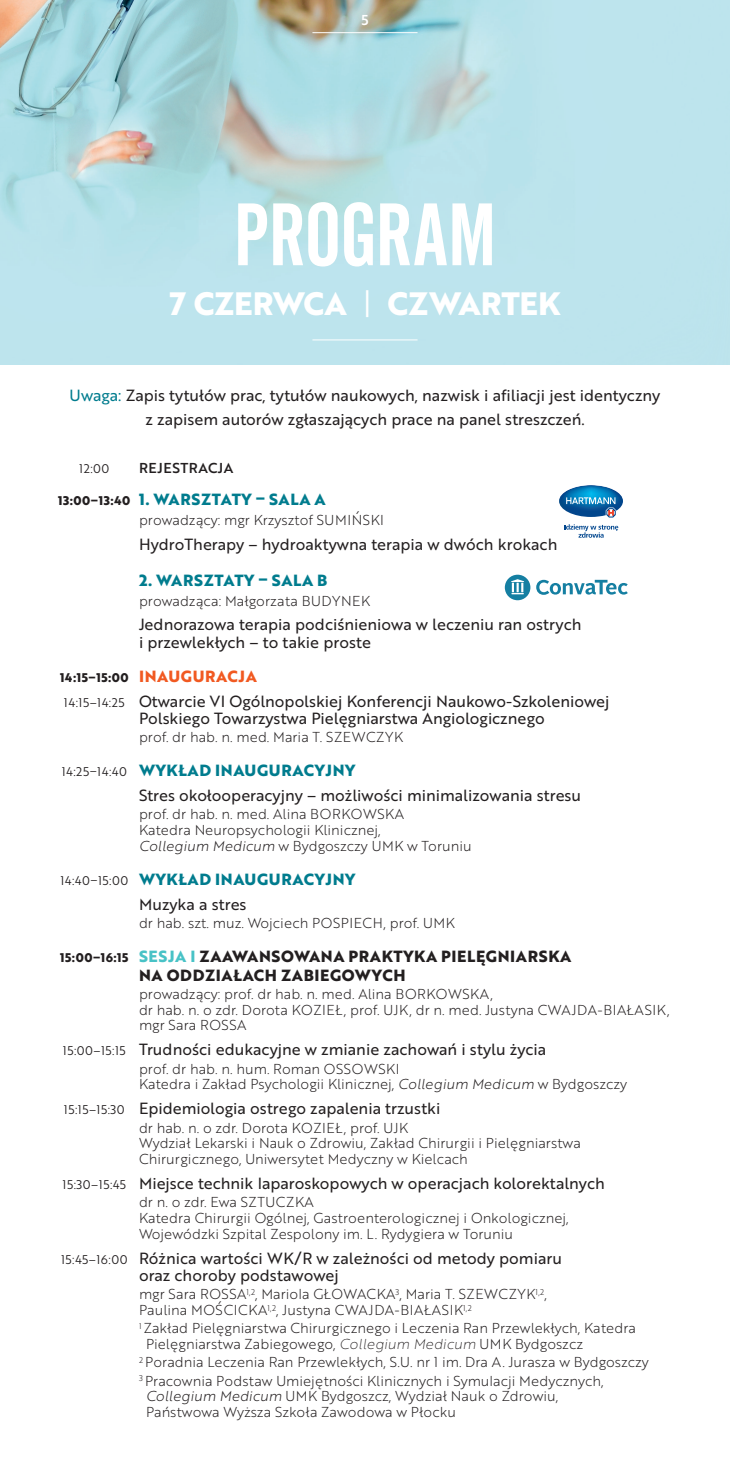
<style>
.page{position:relative;width:730px;height:1459px;background:#fff}
.page>*{position:absolute;margin:0;border:0;box-sizing:border-box;transform-origin:0 0}
.t1{font:87.5px "Alternate Gothic No 2 EU Normal";letter-spacing:-.005em;color:#fff}
.t2{font:700 31.5px "Brother 1816 Extra";letter-spacing:-.005em;color:#fff}
._4_wyklad{font:15.75px/17.5px "Brother 1816 Regular";color:#231f20}
._4_dyskusja_kawa{font:15.75px "Brother 1816 Regular";color:#231f20}
._5_sesja{font:700 15.75px "Brother 1816 Extra";letter-spacing:.04em;color:#007c8e}
._5_sesja-2{font:700 15.75px/18.9px "Brother 1816 Extra";letter-spacing:.04em;color:#231f20}
._6_wykladowca{font:14px/15.8px "Brother 1816 Light";color:#231f20}
._6_wykladowca-2{font:14px/15.8px "Brother 1816 Light";letter-spacing:.035em;color:#231f20}
._4_dyskusja_kawa-2{font:14px "Brother 1816 Medium";letter-spacing:.04em;color:#231f20}
.t3{font:14px "Brother 1816 Medium";color:#fff}
._5_sesja-3{font:700 12.25px "Brother 1816 Extra";letter-spacing:.04em;color:#231f20}
._4_dyskusja_kawa-3{font:12.25px "Brother 1816 Book";color:#231f20}
.s1{font-family:"Brother 1816 Book";font-weight:400}
.s2{color:#007c8e}
.s3{font-size:12.25px;color:#231f20}
.s4{font-size:15.75px;color:#f15921}
.s5{font-family:"Brother 1816 Book";font-size:12.25px}
.s6{font-family:"Brother 1816 Book";font-weight:400;font-size:12.25px;color:#231f20}
.s7{font-family:"Brother 1816 Light Italic"}
.s8{font-size:12.25px}
.s9{color:#48c2c6}
.s10{font-family:"Brother 1816 Thin Italic"}
</style>
<div class="page">
<img style="left:0;top:0;width:729px;height:365px">
<hr style="left:312px;top:32px;width:105px;height:1px;background:#fff">
<hr style="left:312px;top:339px;width:105px;height:1px;background:#fff">
<img style="left:559px;top:485px;width:63px;height:31px">
<svg style="left:566px;top:497px;width:49px;height:20px"></svg>
<svg style="left:564px;top:524px;width:54px;height:14px"></svg>
<svg style="left:536px;top:580px;width:91px;height:15px"></svg>
<svg style="left:504px;top:574px;width:26px;height:26px"></svg>
<p class="t3" style="left:361px;top:9px;width:9px">5</p>
<p class="t1" style="left:233px;top:186px;width:265px">PROGRAM</p>
<p class="t2" style="left:169px;top:279px;width:392px">7 CZERWCA <span class="s1">|</span> CZWARTEK</p>
<p class="_4_dyskusja_kawa" style="left:70px;top:383px;width:592px"><span class="s2">Uwaga:</span> Zapis tytułów prac, tytułów naukowych, nazwisk i afiliacji jest identyczny</p>
<p class="_4_dyskusja_kawa" style="left:145px;top:407px;width:440px">z zapisem autorów zgłaszających prace na panel streszczeń.</p>
<p class="_4_dyskusja_kawa-3" style="left:79px;top:460px;width:32px">12:00</p>
<p class="_4_dyskusja_kawa-2" style="left:139px;top:457px;width:96px">REJESTRACJA</p>
<p class="_5_sesja" style="left:58px;top:487px;width:269px"><span class="s3">13:00–13:40</span> 1. WARSZTATY – SALA A</p>
<p class="_6_wykladowca" style="left:139px;top:511px;width:246px">prowadzący: mgr Krzysztof SUMIŃSKI</p>
<p class="_4_wyklad" style="left:139px;top:534px;width:419px">HydroTherapy – hydroaktywna terapia w dwóch krokach</p>
<p class="_5_sesja" style="left:139px;top:568px;width:190px">2. WARSZTATY – SALA B</p>
<p class="_6_wykladowca" style="left:139px;top:592px;width:232px">prowadząca: Małgorzata BUDYNEK</p>
<p class="_4_wyklad" style="left:139px;top:615px;width:444px">Jednorazowa terapia podciśnieniowa w leczeniu ran ostrych i przewlekłych – to takie proste</p>
<p class="_5_sesja-3" style="left:60px;top:668px;width:198px">14:15–15:00 <span class="s4">INAUGURACJA</span></p>
<p class="_4_wyklad" style="left:139px;top:691px;width:471px;text-indent:-75px"><span class="s5">14:15–14:25</span> Otwarcie VI Ogólnopolskiej Konferencji Naukowo-Szkoleniowej<br>Polskiego Towarzystwa Pielęgniarstwa Angiologicznego</p>
<p class="_6_wykladowca" style="left:139px;top:729px;width:265px">prof. dr hab. n. med. Maria T. SZEWCZYK</p>
<p class="_5_sesja" style="left:62px;top:758px;width:295px"><span class="s6">14:25–14:40</span> WYKŁAD INAUGURACYJNY</p>
<p class="_4_wyklad" style="left:139px;top:786px;width:443px">Stres okołooperacyjny – możliwości minimalizowania stresu</p>
<p class="_6_wykladowca" style="left:139px;top:806px;width:334px">prof. dr hab. n. med. Alina BORKOWSKA<br>Katedra Neuropsychologii Klinicznej,<br><span class="s7">Collegium Medicum</span> w Bydgoszczy UMK w Toruniu</p>
<p class="_5_sesja" style="left:60px;top:867px;width:296px"><span class="s6">14:40–15:00</span> WYKŁAD INAUGURACYJNY</p>
<p class="_4_wyklad" style="left:139px;top:894px;width:109px">Muzyka a stres</p>
<p class="_6_wykladowca" style="left:139px;top:914px;width:317px">dr hab. szt. muz. Wojciech POSPIECH, prof. UMK</p>
<p class="_5_sesja-2" style="left:139px;top:946px;width:433px;text-indent:-79px"><span class="s8">15:00–16:15</span> <span class="s9">SESJA I</span> ZAAWANSOWANA PRAKTYKA PIELĘGNIARSKA<br>NA ODDZIAŁACH ZABIEGOWYCH</p>
<p class="_6_wykladowca" style="left:139px;top:985px;width:532px">prowadzący: prof. dr hab. n. med. Alina BORKOWSKA,<br>dr hab. n. o zdr. Dorota KOZIEŁ, prof. UJK, dr n. med. Justyna CWAJDA-BIAŁASIK, mgr Sara ROSSA</p>
<p class="_4_wyklad" style="left:63px;top:1040px;width:484px"><span class="s5">15:00–15:15</span> Trudności edukacyjne w zmianie zachowań i stylu życia</p>
<p class="_6_wykladowca" style="left:139px;top:1060px;width:489px">prof. dr hab. n. hum. Roman OSSOWSKI<br>Katedra i Zakład Psychologii Klinicznej, <span class="s7">Collegium Medicum</span> w Bydgoszczy</p>
<p class="_4_wyklad" style="left:64px;top:1099px;width:378px"><span class="s5">15:15–15:30</span> Epidemiologia ostrego zapalenia trzustki</p>
<p class="_6_wykladowca" style="left:139px;top:1119px;width:443px">dr hab. n. o zdr. Dorota KOZIEŁ, prof. UJK<br>Wydział Lekarski i Nauk o Zdrowiu, Zakład Chirurgii i Pielęgniarstwa<br>Chirurgicznego, Uniwersytet Medyczny w Kielcach</p>
<p class="_4_wyklad" style="left:63px;top:1173px;width:543px"><span class="s5">15:30–15:45</span> Miejsce technik laparoskopowych w operacjach kolorektalnych</p>
<p class="_6_wykladowca" style="left:139px;top:1193px;width:431px">dr n. o zdr. Ewa SZTUCZKA<br>Katedra Chirurgii Ogólnej, Gastroenterologicznej i Onkologicznej,<br>Wojewódzki Szpital Zespolony im. L. Rydygiera w Toruniu</p>
<p class="_4_wyklad" style="left:139px;top:1248px;width:424px;text-indent:-78px"><span class="s5">15:45–16:00</span> Różnica wartości WK/R w zależności od metody pomiaru oraz choroby podstawowej</p>
<p class="_6_wykladowca-2" style="left:139px;top:1285px;width:409px">mgr Sara ROSSA<sup>1,2</sup>, Mariola GŁOWACKA<sup>3</sup>, Maria T. SZEWCZYK<sup>1,2</sup>,<br>Paulina MOŚCICKA<sup>1,2</sup>, Justyna CWAJDA-BIAŁASIK<sup>1,2</sup></p>
<p class="_6_wykladowca" style="left:146px;top:1319px;width:491px;text-indent:-7px"><sup>1</sup> Zakład Pielęgniarstwa Chirurgicznego i Leczenia Ran Przewlekłych, Katedra<br>Pielęgniarstwa Zabiegowego, <span class="s10">Collegium Medicum</span> UMK Bydgoszcz</p>
<p class="_6_wykladowca" style="left:139px;top:1353px;width:511px"><sup>2</sup> Poradnia Leczenia Ran Przewlekłych, S.U. nr 1 im. Dra A. Jurasza w Bydgoszczy</p>
<p class="_6_wykladowca" style="left:146px;top:1372px;width:459px;text-indent:-7px"><sup>3</sup> Pracownia Podstaw Umiejętności Klinicznych i Symulacji Medycznych,<br><span class="s7">Collegium Medicum</span> UMK Bydgoszcz, Wydział Nauk o Zdrowiu,<br>Państwowa Wyższa Szkoła Zawodowa w Płocku</p>
</div>
